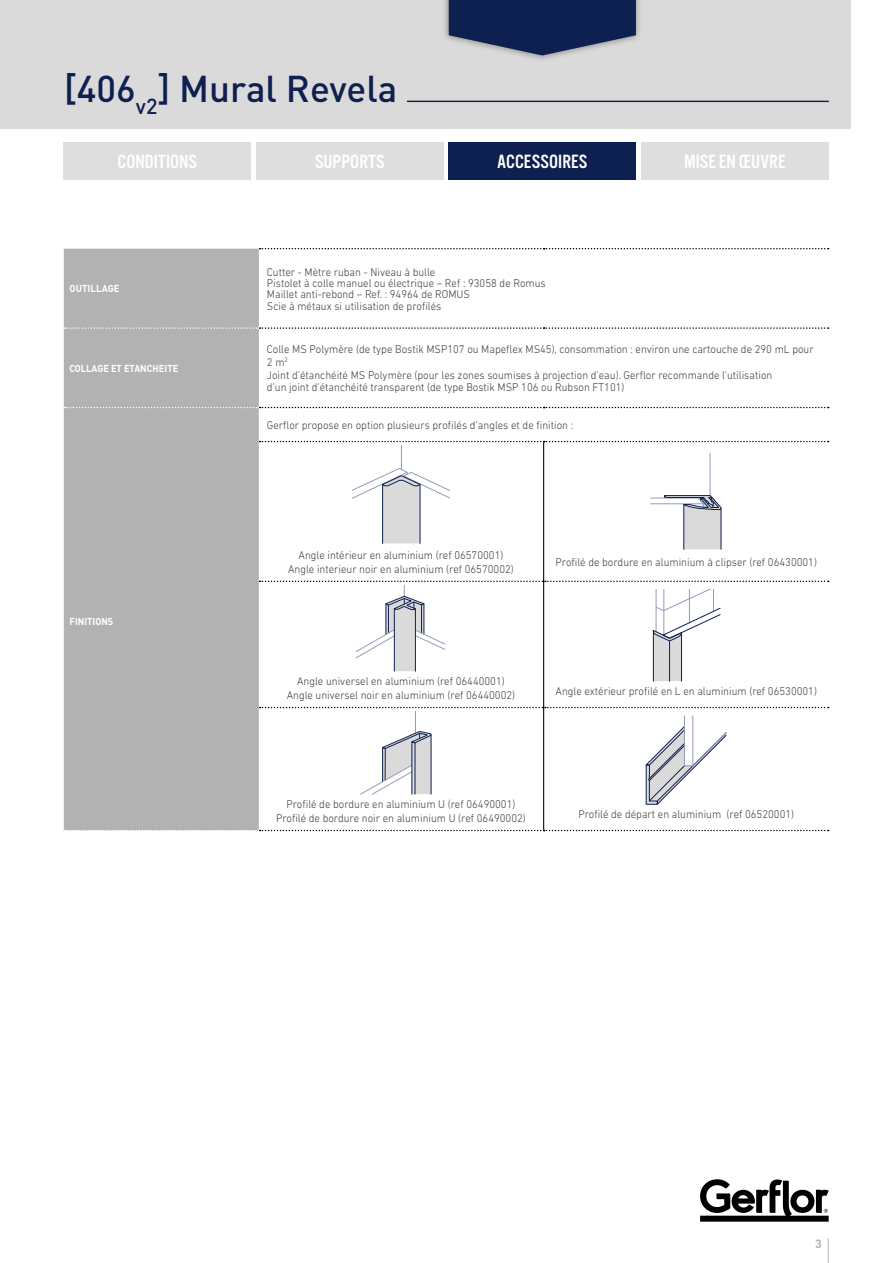
<style>
.page{position:relative;width:893px;height:1263px;background:#fff}
.page>*{position:absolute;margin:0;border:0;box-sizing:border-box;transform-origin:0 0}
.t1{font:500 36.9px "DIN Pro";color:#0e2050}
.t2{font:19.95px "Alternate Got No 3 D";color:#fff}
.t3{font:700 12px "DIN Pro";color:#b3b2b2}
.t4{font:300 11.4px/11.4px "DIN Next LT Pro";color:#3c3c3b;text-align:center;scale:.95 1}
.t5{font:700 10.05px "DIN Pro";color:#fff;scale:.93 1}
.t6{font:700 10.05px "DIN Pro";color:#fff;scale:.95 1}
</style>
<div class="page">
<div style="left:0;top:0;width:850px;height:129px;background:#dadada"></div>
<svg style="left:828px;top:1238px;width:1px;height:25px"></svg>
<svg style="left:700px;top:1179px;width:129px;height:43px"></svg>
<div style="left:441px;top:0;width:201px;height:62px;background:#3c3c3b;opacity:.5"></div>
<svg style="left:449px;top:0;width:187px;height:55px;background:#2f3e65"></svg>
<div style="left:64px;top:249px;width:195px;height:581px;background:#b3b2b2"></div>
<svg style="left:259px;top:408px;width:569px;height:422px"></svg>
<svg style="left:260px;top:248px;width:569px;height:1px"></svg>
<svg style="left:64px;top:327px;width:765px;height:2px"></svg>
<svg style="left:64px;top:407px;width:765px;height:1px"></svg>
<svg style="left:66px;top:830px;width:763px;height:1px"></svg>
<hr style="left:543px;top:442px;width:1px;height:139px;background:#000">
<hr style="left:543px;top:581px;width:1px;height:126px;background:#000">
<hr style="left:543px;top:707px;width:1px;height:123px;background:#000">
<svg style="left:260px;top:441px;width:569px;height:108px"></svg>
<svg style="left:260px;top:581px;width:569px;height:100px"></svg>
<svg style="left:260px;top:707px;width:569px;height:98px"></svg>
<div style="left:684px;top:716px;width:9px;height:50px;border:1px solid #979abb"></div>
<div style="left:449px;top:142px;width:187px;height:38px;background:#0e2050"></div>
<div style="left:256px;top:142px;width:187px;height:38px;background:#dedede"></div>
<div style="left:64px;top:142px;width:187px;height:38px;background:#dedede"></div>
<div style="left:641px;top:142px;width:187px;height:38px;background:#dedede"></div>
<hr style="left:407px;top:101px;width:422px;height:1px;background:#0e2050">
<h1 class="t1" style="left:64px;top:63px;width:335px">[406<sub>v2</sub>] Mural Revela</h1>
<h2 class="t2" style="left:118px;top:151px;width:81px">CONDITIONS</h2>
<h2 class="t2" style="left:315px;top:151px;width:71px">SUPPORTS</h2>
<h2 class="t2" style="left:497px;top:151px;width:92px">ACCESSOIRES</h2>
<h2 class="t2" style="left:684px;top:151px;width:103px">MISE EN ŒUVRE</h2>
<p class="t6" style="left:70px;top:282px;width:54px">OUTILLAGE</p>
<p class="t5" style="left:70px;top:361px;width:118px">COLLAGE ET ETANCHEITE</p>
<p class="t5" style="left:70px;top:614px;width:49px">FINITIONS</p>
<p class="t4" style="left:267px;top:266px;width:295px;text-align:left">Cutter - Mètre ruban - Niveau à bulle<br>Pistolet à colle manuel ou électrique – Ref : 93058 de Romus Maillet anti-rebond – Ref. : 94964 de ROMUS<br>Scie à métaux si utilisation de profilés</p>
<p class="t4" style="left:267px;top:342px;width:577px;line-height:12.8px;text-align:left">Colle MS Polymère (de type Bostik MSP107 ou Mapeflex MS45), consommation : environ une cartouche de 290 mL pour 2 m<sup>2<br></sup>Joint d’étanchéité MS Polymère (pour les zones soumises à projection d’eau). Gerflor recommande l’utilisation<br>d’un joint d’étanchéité transparent (de type Bostik MSP 106 ou Rubson FT101)</p>
<p class="t4" style="left:267px;top:419px;width:324px">Gerflor propose en option plusieurs profilés d’angles et de finition :</p>
<p class="t4" style="left:288px;top:548px;width:239px;line-height:13.6px">Angle intérieur en aluminium (ref 06570001)<br>Angle interieur noir en aluminium (ref 06570002)</p>
<p class="t4" style="left:556px;top:556px;width:277px">Profilé de bordure en aluminium à clipser (ref 06430001)</p>
<p class="t4" style="left:287px;top:674px;width:242px;line-height:13.6px">Angle universel en aluminium (ref 06440001)<br>Angle universel noir en aluminium (ref 06440002)</p>
<p class="t4" style="left:556px;top:685px;width:277px">Angle extérieur profilé en L en aluminium (ref 06530001)</p>
<p class="t4" style="left:276px;top:797px;width:264px;line-height:13.6px">Profilé de bordure en aluminium U (ref 06490001)<br>Profilé de bordure noir en aluminium U (ref 06490002)</p>
<p class="t4" style="left:578px;top:809px;width:229px">Profilé de départ en aluminium (ref 06520001)</p>
<p class="t3" style="left:815px;top:1235px;width:8px">3</p>
</div>
